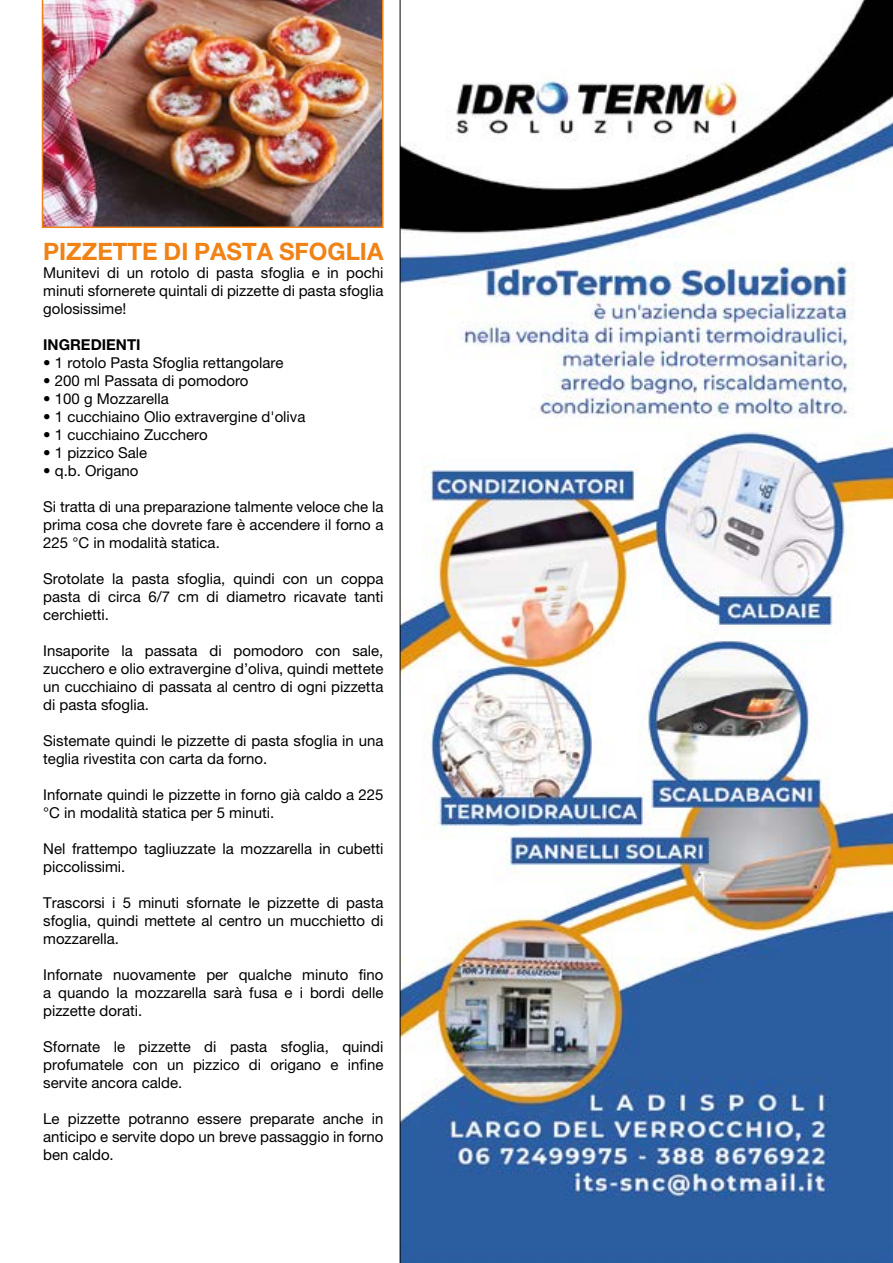
<style>
.page{position:relative;width:893px;height:1263px;background:#fff}
.page>*{position:absolute;margin:0;border:0;box-sizing:border-box;transform-origin:0 0}
.t1{font:700 24px "Helvetica Neue LT Std";color:#f08216}
.t2{font:15px/18px "Helvetica Neue LT Std";color:#000;text-align:justify}
.t3{font:700 15px "Helvetica Neue LT Std";color:#000}
</style>
<div class="page">
<img style="left:400px;top:0;width:493px;height:1263px">
<img style="left:42px;top:0;width:341px;height:228px">
<h1 class="t1" style="left:43px;top:237px;width:342px">PIZZETTE DI PASTA SFOGLIA</h1>
<p class="t2" style="left:43px;top:263px;width:342px">Munitevi di un rotolo di pasta sfoglia e in pochi minuti sfornerete quintali di pizzette di pasta sfoglia golosissime!</p>
<p class="t3" style="left:43px;top:335px;width:99px">INGREDIENTI</p>
<p class="t2" style="left:43px;top:353px;width:242px">• 1 rotolo Pasta Sfoglia rettangolare</p>
<p class="t2" style="left:43px;top:371px;width:207px">• 200 ml Passata di pomodoro</p>
<p class="t2" style="left:43px;top:389px;width:127px">• 100 g Mozzarella</p>
<p class="t2" style="left:43px;top:407px;width:264px">• 1 cucchiaino Olio extravergine d'oliva</p>
<p class="t2" style="left:43px;top:425px;width:166px">• 1 cucchiaino Zucchero</p>
<p class="t2" style="left:43px;top:443px;width:106px">• 1 pizzico Sale</p>
<p class="t2" style="left:43px;top:461px;width:97px">• q.b. Origano</p>
<p class="t2" style="left:43px;top:497px;width:342px">Si tratta di una preparazione talmente veloce che la prima cosa che dovrete fare è accendere il forno a 225 °C in modalità statica.</p>
<p class="t2" style="left:43px;top:569px;width:342px">Srotolate la pasta sfoglia, quindi con un coppa pasta di circa 6/7 cm di diametro ricavate tanti cerchietti.</p>
<p class="t2" style="left:43px;top:641px;width:342px">Insaporite la passata di pomodoro con sale, zucchero e olio extravergine d’oliva, quindi mettete un cucchiaino di passata al centro di ogni pizzetta di pasta sfoglia.</p>
<p class="t2" style="left:43px;top:731px;width:342px">Sistemate quindi le pizzette di pasta sfoglia in una teglia rivestita con carta da forno.</p>
<p class="t2" style="left:43px;top:785px;width:342px">Infornate quindi le pizzette in forno già caldo a 225 °C in modalità statica per 5 minuti.</p>
<p class="t2" style="left:43px;top:839px;width:342px">Nel frattempo tagliuzzate la mozzarella in cubetti piccolissimi.</p>
<p class="t2" style="left:43px;top:893px;width:342px">Trascorsi i 5 minuti sfornate le pizzette di pasta sfoglia, quindi mettete al centro un mucchietto di mozzarella.</p>
<p class="t2" style="left:43px;top:965px;width:342px">Infornate nuovamente per qualche minuto fino a quando la mozzarella sarà fusa e i bordi delle pizzette dorati.</p>
<p class="t2" style="left:43px;top:1037px;width:342px">Sfornate le pizzette di pasta sfoglia, quindi profumatele con un pizzico di origano e infine servite ancora calde.</p>
<p class="t2" style="left:43px;top:1109px;width:342px">Le pizzette potranno essere preparate anche in anticipo e servite dopo un breve passaggio in forno ben caldo.</p>
</div>
